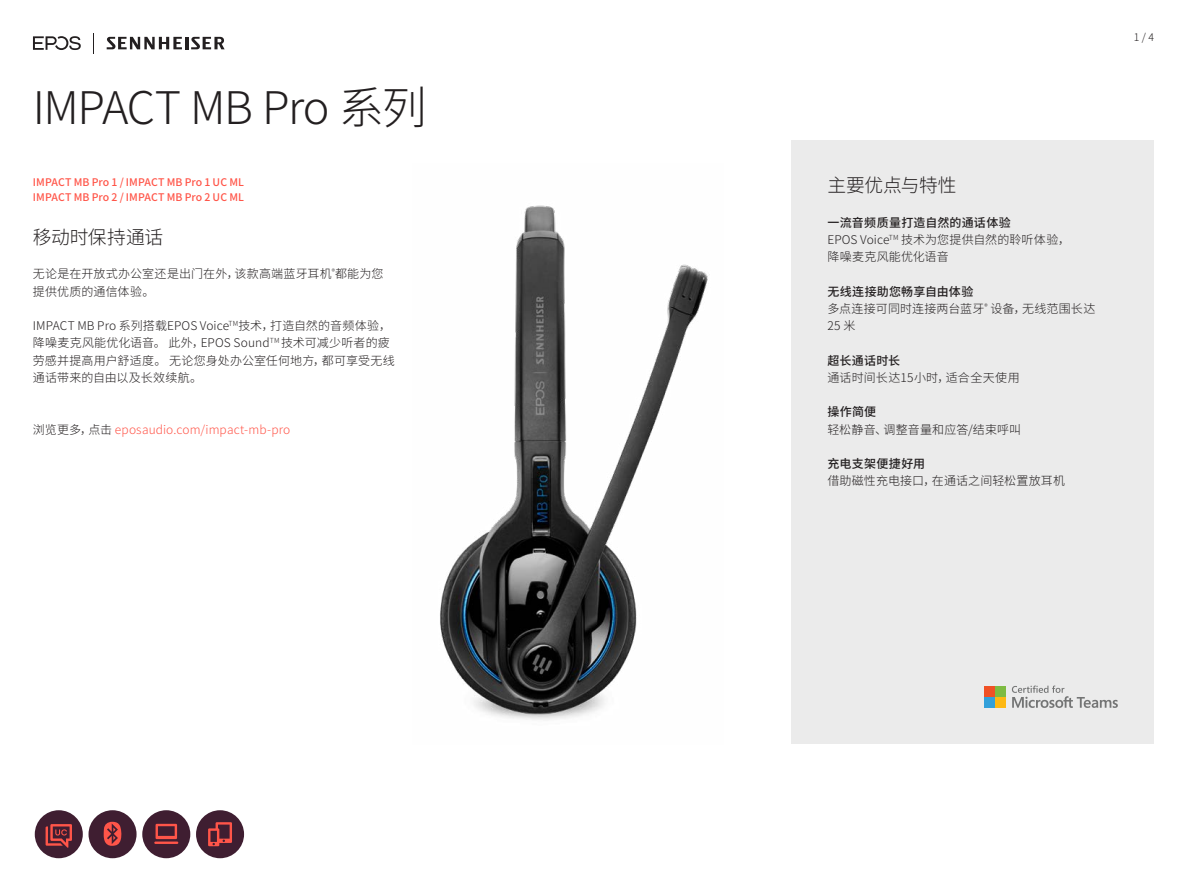
<style>
.page{position:relative;width:1187px;height:893px;background:#fff}
.page>*{position:absolute;margin:0;border:0;box-sizing:border-box;transform-origin:0 0}
.t1{font:300 45px "Noto Sans CJ Ksc";letter-spacing:-.035em;color:#231f20}
.t2{font:300 18.75px "Noto Sans CJ Ksc";letter-spacing:-.01em;color:#231f20}
.t3{font:300 12px/17.2px "Noto Sans CJ Ksc";letter-spacing:.01em;color:#231f20}
.t4{font:300 12px "Noto Sans CJ Ksc";letter-spacing:.01em;color:#ff5549}
.t5{font:500 12px "Noto Sans CJ Ksc";letter-spacing:.02em;color:#231f20}
.t6{font:500 10.5px/15px "Noto Sans CJ Ksc";letter-spacing:.005em;color:#ff5549}
.t7{font:300 10.5px "Noto Sans CJ Ksc";color:#231f20}
.s1{color:#231f20}
.s2{font-weight:500}
</style>
<div class="page">
<img style="left:440px;top:205px;width:270px;height:515px">
<svg style="left:93px;top:33px;width:1px;height:20px"></svg>
<svg style="left:107px;top:37px;width:118px;height:12px"></svg>
<svg style="left:33px;top:36px;width:48px;height:14px"></svg>
<div style="left:791px;top:140px;width:362px;height:604px;background:#ebebeb"></div>
<div style="left:983px;top:686px;width:11px;height:10px;background:#f05125"></div>
<div style="left:995px;top:686px;width:10px;height:10px;background:#7ebb42"></div>
<div style="left:983px;top:697px;width:11px;height:11px;background:#32a0da"></div>
<div style="left:995px;top:697px;width:10px;height:11px;background:#fdb813"></div>
<svg style="left:1011px;top:685px;width:106px;height:23px"></svg>
<div style="left:35px;top:810px;width:48px;height:48px;background:#3f1e31;border-radius:50%"></div>
<svg style="left:46px;top:824px;width:26px;height:24px"></svg>
<div style="left:142px;top:810px;width:48px;height:48px;background:#3f1e31;border-radius:50%"></div>
<svg style="left:155px;top:824px;width:22px;height:15px"></svg>
<hr style="left:154px;top:841px;width:24px;height:3px;background:#ff5549">
<div style="left:88px;top:810px;width:48px;height:48px;background:#3f1e31;border-radius:50%"></div>
<svg style="left:104px;top:822px;width:18px;height:24px"></svg>
<div style="left:196px;top:810px;width:48px;height:48px;background:#3f1e31;border-radius:50%"></div>
<svg style="left:208px;top:822px;width:24px;height:24px"></svg>
<h1 class="t1" style="left:33px;top:82px;width:395px">IMPACT MB Pro 系列</h1>
<p class="t6" style="left:33px;top:175px;width:212px">IMPACT MB Pro 1 / IMPACT MB Pro 1 UC ML<br>IMPACT MB Pro 2 / IMPACT MB Pro 2 UC ML</p>
<h2 class="t2" style="left:33px;top:226px;width:132px">移动时保持通话</h2>
<p class="t3" style="left:33px;top:265px;width:352px">无论是在开放式办公室还是出门在外，该款高端蓝牙耳机<sup>®</sup>都能为您提供优质的通信体验。</p>
<p class="t3" style="left:33px;top:317px;width:363px">IMPACT MB Pro 系列搭载EPOS Voice<sup>TM</sup>技术，打造自然的音频体验，降噪麦克风能优化语音。 此外，EPOS Sound<sup>TM</sup> 技术可减少听者的疲劳感并提高用户舒适度。 无论您身处办公室任何地方，都可享受无线通话带来的自由以及长效续航。</p>
<p class="t4" style="left:33px;top:422px;width:259px"><span class="s1">浏览更多，点击</span> eposaudio.com/impact-mb-pro</p>
<p class="t7" style="left:1133px;top:32px;width:22px">1 / 4</p>
<h2 class="t2" style="left:827px;top:175px;width:131px">主要优点与特性</h2>
<p class="t3" style="left:827px;top:214px;width:244px"><span class="s2">一流音频质量打造自然的通话体验<br></span>EPOS Voice<sup>TM</sup> 技术为您提供自然的聆听体验，降噪麦克风能优化语音</p>
<p class="t3" style="left:827px;top:283px;width:269px"><span class="s2">无线连接助您畅享自由体验<br></span>多点连接可同时连接两台蓝牙<sup>®</sup> 设备，无线范围长达<br>25 米</p>
<p class="t5" style="left:827px;top:353px;width:74px">超长通话时长</p>
<p class="t3" style="left:827px;top:369px;width:194px">通话时间长达15小时，适合全天使用</p>
<p class="t5" style="left:827px;top:405px;width:50px">操作简便</p>
<p class="t3" style="left:827px;top:421px;width:195px">轻松静音、调整音量和应答/结束呼叫</p>
<p class="t5" style="left:827px;top:457px;width:99px">充电支架便捷好用</p>
<p class="t3" style="left:827px;top:472px;width:239px">借助磁性充电接口，在通话之间轻松置放耳机</p>
</div>
